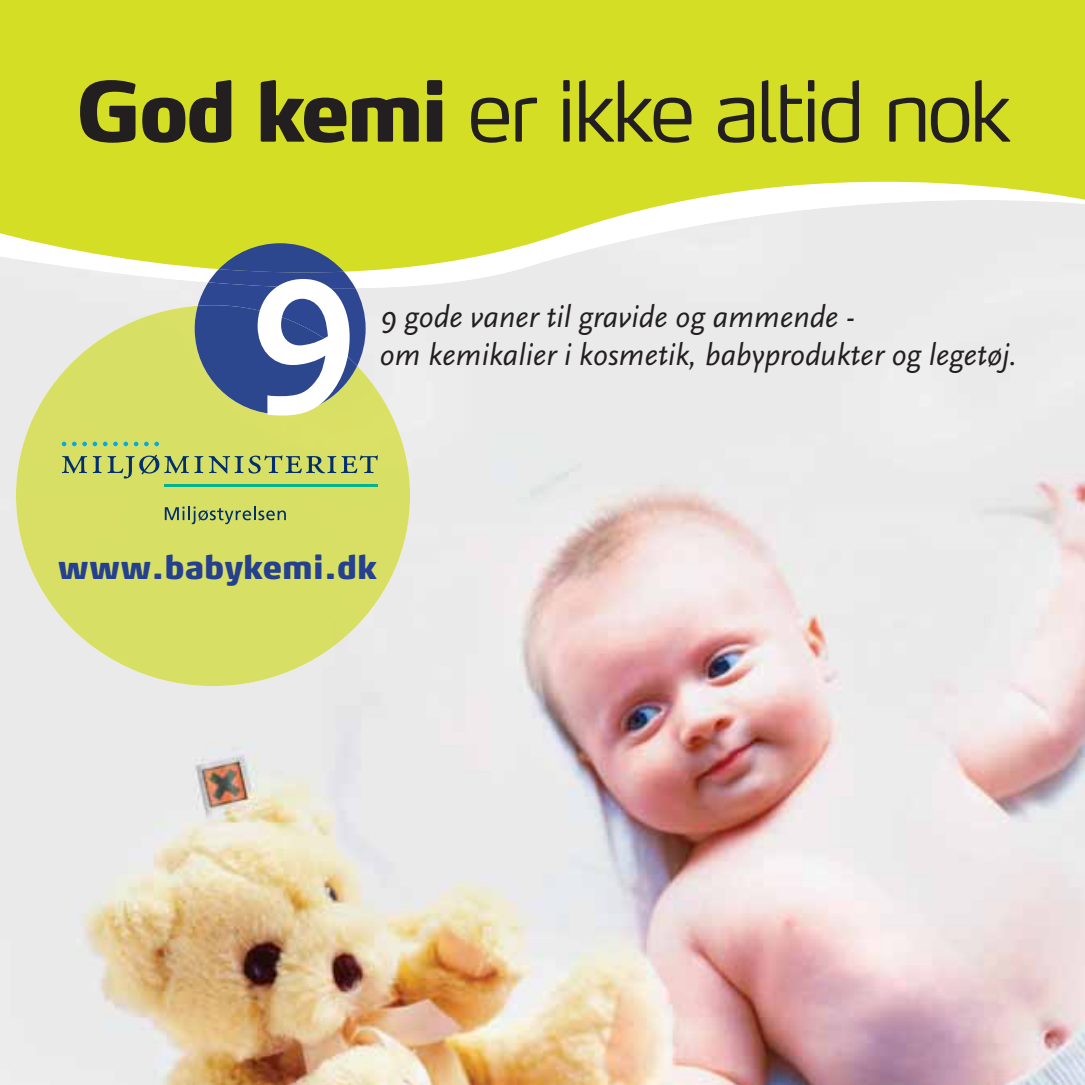
<style>
.page{position:relative;width:1085px;height:1085px;background:#fff}
.page>*{position:absolute;margin:0;border:0;box-sizing:border-box;transform-origin:0 0}
.t1{font:700 191.92px "Scala Sans";color:#fff}
.t2{font:300 81.9px "Max LF";letter-spacing:-.04em;color:#231f20}
.t3{font:900 32.62px "Max LF";color:#25408e}
.t4{font:italic 31.5px "Scala Sans";color:#231f20}
.s1{font-weight:900}
</style>
<div class="page">
<img style="left:0;top:321px;width:1084px;height:763px">
<svg style="left:1px;top:0;width:1083px;height:321px;background:#dbe25b"></svg>
<img style="left:16px;top:306px;width:394px;height:380px">
<svg style="left:0;top:0;width:1px;height:360px"></svg>
<img style="left:198px;top:282px;width:167px;height:84px">
<svg style="left:208px;top:243px;width:147px;height:45px;background:#5d7277"></svg>
<img style="left:195px;top:305px;width:162px;height:109px">
<svg style="left:62px;top:456px;width:25px;height:17px"></svg>
<svg style="left:93px;top:454px;width:285px;height:24px;background:#a9b966"></svg>
<hr style="left:164px;top:484px;width:214px;height:3px;background:#00b48d">
<svg style="left:62px;top:441px;width:4px;height:5px"></svg>
<svg style="left:72px;top:441px;width:15px;height:5px"></svg>
<svg style="left:93px;top:441px;width:4px;height:5px"></svg>
<svg style="left:103px;top:441px;width:4px;height:5px"></svg>
<svg style="left:113px;top:441px;width:15px;height:5px"></svg>
<svg style="left:134px;top:441px;width:4px;height:5px"></svg>
<svg style="left:144px;top:441px;width:15px;height:5px"></svg>
<svg style="left:165px;top:506px;width:121px;height:18px;background:#a4b466"></svg>
<h2 class="t2" style="left:75px;top:78px;width:937px"><span class="s1">God kemi</span> er ikke altid nok</h2>
<h1 class="t1" style="left:251px;top:236px;width:106px">9</h1>
<p class="t4" style="left:379px;top:304px;width:477px">9 gode vaner til gravide og ammende -</p>
<p class="t4" style="left:379px;top:342px;width:639px">om kemikalier i kosmetik, babyprodukter og legetøj.</p>
<p class="t3" style="left:58px;top:553px;width:320px">www.babykemi.dk</p>
</div>
